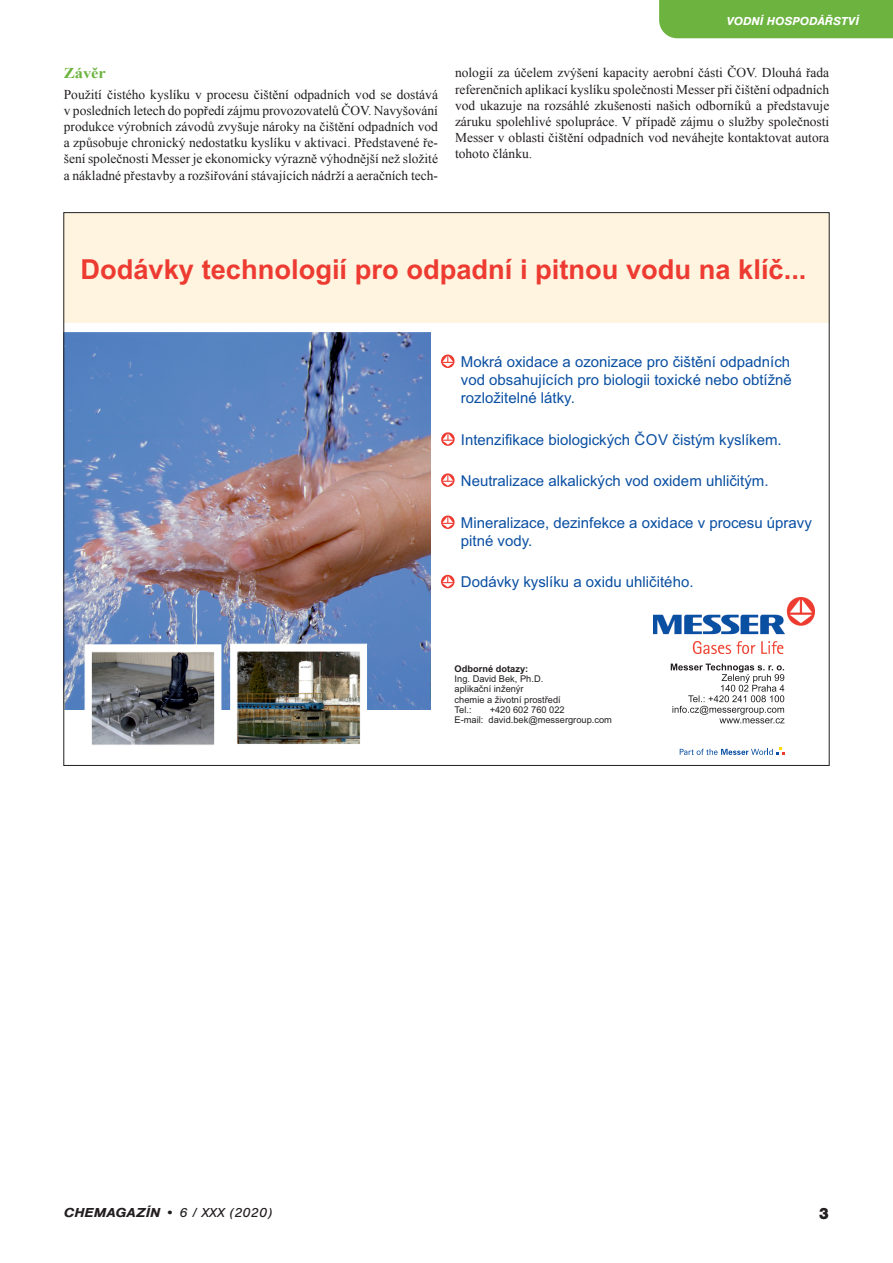
<style>
.page{position:relative;width:893px;height:1263px;background:#fff}
.page>*{position:absolute;margin:0;border:0;box-sizing:border-box;transform-origin:0 0}
.t1{font:700 27.6px "Arial";color:#ee3b32}
.t2{font:900 16.5px "Nimbus San";color:#231f20}
.t3{font:15px/18.3px "Arial";color:#0a4fa2;text-align:justify}
.Mezinadpis{font:700 15px "Times New Roman";color:#6cb43f;scale:1.1 1}
.Základní_text{font:13.5px/16.2px "Times New Roman";color:#231f20;text-align:justify}
.t4{font:italic 13.5px "Nimbus San";color:#231f20;scale:1.1 1}
.t5{font:italic 700 12px "Nimbus San";color:#fff}
.t6{font:9.3px/10.4px "Arial";color:#231f20}
.s1{font-weight:700}
</style>
<div class="page">
<div style="left:659px;top:0;width:234px;height:38px;background:#6cb43f"></div>
<div style="left:64px;top:213px;width:765px;height:109px;background:#fef4df"></div>
<svg style="left:680px;top:747px;width:105px;height:8px"></svg>
<img style="left:66px;top:333px;width:365px;height:376px">
<svg style="left:671px;top:664px;width:113px;height:59px"></svg>
<img style="left:653px;top:598px;width:162px;height:55px">
<svg style="left:441px;top:354px;width:14px;height:14px"></svg>
<img style="left:230px;top:644px;width:137px;height:100px">
<svg style="left:85px;top:644px;width:136px;height:101px"></svg>
<svg style="left:441px;top:432px;width:14px;height:14px"></svg>
<svg style="left:441px;top:473px;width:14px;height:14px"></svg>
<svg style="left:441px;top:515px;width:14px;height:14px"></svg>
<svg style="left:441px;top:575px;width:13px;height:13px"></svg>
<p class="Mezinadpis" style="left:64px;top:63px;width:40px">Závěr</p>
<p class="Základní_text" style="left:64px;top:86px;width:376px">Použití čistého kyslíku v procesu čištění odpadních vod se dostává v posledních letech do popředí zájmu provozovatelů ČOV. Navyšování produkce výrobních závodů zvyšuje nároky na čištění odpadních vod a způsobuje chronický nedostatku kyslíku v aktivaci. Představené ře&shy;šení společnosti Messer je ekonomicky výrazně výhodnější než složité a nákladné přestavby a rozšiřování stávajících nádrží a aeračních tech-</p>
<p class="t5" style="left:727px;top:14px;width:134px">VODNÍ HOSPODÁŘSTVÍ</p>
<p class="Základní_text" style="left:455px;top:65px;width:376px">nologií za účelem zvýšení kapacity aerobní části ČOV. Dlouhá řada referenčních aplikací kyslíku společnosti Messer při čištění odpadních vod ukazuje na rozsáhlé zkušenosti našich odborníků a představuje záruku spolehlivé spolupráce. V případě zájmu o služby společnosti Messer v oblasti čištění odpadních vod neváhejte kontaktovat autora tohoto článku.</p>
<p class="t1" style="left:80px;top:250px;width:728px">Dodávky technologií pro odpadní i pitnou vodu na klíč...</p>
<p class="t3" style="left:461px;top:352px;width:333px">Mokrá oxidace a ozonizace pro čištění odpadních vod obsahujících pro biologii toxické nebo obtížně rozložitelné látky.</p>
<p class="t3" style="left:461px;top:430px;width:322px">Intenzifikace biologických ČOV čistým kyslíkem.</p>
<p class="t3" style="left:461px;top:472px;width:309px">Neutralizace alkalických vod oxidem uhličitým.</p>
<p class="t3" style="left:461px;top:513px;width:352px">Mineralizace, dezinfekce a oxidace v procesu úpravy pitné vody.</p>
<p class="t3" style="left:461px;top:573px;width:234px">Dodávky kyslíku a oxidu uhličitého.</p>
<p class="t6" style="left:455px;top:663px;width:108px"><span class="s1">Odborné dotazy:<br></span>Ing. David Bek, Ph.D. aplikační inženýr<br>chemie a životní prostředí<br>Tel.:</p>
<p class="t6" style="left:455px;top:704px;width:159px;text-indent:35px">+420 602 760 022<br>E-mail: david.bek@messergroup.com</p>
<p class="t4" style="left:64px;top:1204px;width:191px"><span class="s1">CHEMAGAZÍN</span> • 6 / XXX (2020)</p>
<p class="t2" style="left:818px;top:1204px;width:12px">3</p>
</div>
